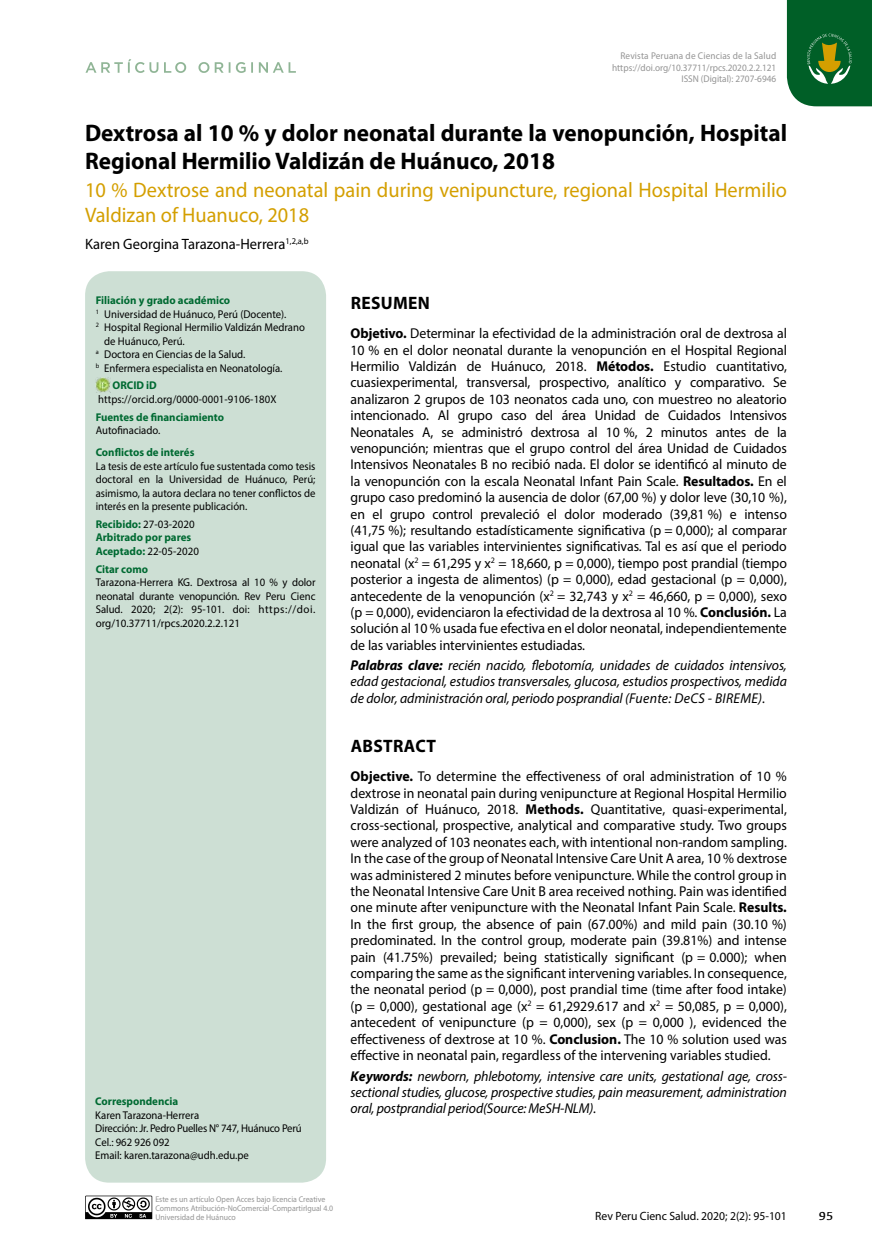
<style>
.page{position:relative;width:872px;height:1255px;background:#fff}
.page>*{position:absolute;margin:0;border:0;box-sizing:border-box;transform-origin:0 0}
.t1{font:700 24px/27.6px "Myriad Pro";color:#000}
.t2{font:21px/24.2px "Myriad Pro";color:#d49f00}
.t3{font:700 18px "Myriad Pro";letter-spacing:.02em;color:#000}
.t4{font:15px "Myriad Pro";color:#000}
.t5{font:14.25px/16.4px "Myriad Pro";letter-spacing:-.005em;color:#000;text-align:justify}
.t6{font:italic 14.25px/16.4px "Myriad Pro";letter-spacing:-.005em;color:#000;text-align:justify}
.t7{font:12px "Myriad Pro";color:#000}
.t8{font:12px "Kefa";color:#000}
.t9{font:11.25px/13.5px "Myriad Pro";color:#000;text-align:justify;scale:.95 1}
.t10{font:700 11.25px/13.5px "Myriad Pro";color:#006a32}
.t11{font:9.75px/11.2px "Myriad Pro";color:#949494;text-align:right;scale:.95 1}
.t12{font:8.25px/9px "Myriad Pro";color:#949494;scale:.95 1}
.s1{font-weight:400;color:#000}
.s2{font-weight:700}
</style>
<div class="page">
<svg style="left:787px;top:0;width:85px;height:106px"></svg>
<svg style="left:85px;top:59px;width:211px;height:14px"></svg>
<svg style="left:85px;top:1195px;width:67px;height:24px"></svg>
<div style="left:85px;top:271px;width:241px;height:911px;background:#cddfd4;border-radius:24px"></div>
<img style="left:96px;top:378px;width:14px;height:14px">
<p class="t11" style="left:612px;top:50px;width:174px">Revista Peruana de Ciencias de la Salud https://doi.org/10.37711/rpcs.2020.2.2.121<br>ISSN (Digital): 2707-6946</p>
<h1 class="t1" style="left:85px;top:119px;width:703px">Dextrosa al 10 % y dolor neonatal durante la venopunción, Hospital<br>Regional Hermilio Valdizán de Huánuco, 2018</h1>
<h2 class="t2" style="left:85px;top:178px;width:703px">10 % Dextrose and neonatal pain during venipuncture, regional Hospital Hermilio<br>Valdizan of Huanuco, 2018</h2>
<p class="t4" style="left:85px;top:235px;width:225px">Karen Georgina Tarazona-Herrera<sup>1,2,a,b</sup></p>
<p class="t10" style="left:96px;top:293px;width:136px">Filiación y grado académico</p>
<p class="t9" style="left:96px;top:307px;width:202px"><sup>1</sup> Universidad de Huánuco, Perú (Docente).</p>
<p class="t9" style="left:96px;top:320px;width:222px"><sup>2</sup> Hospital Regional Hermilio Valdizán Medrano</p>
<p class="t9" style="left:104px;top:334px;width:86px">de Huánuco, Perú.</p>
<p class="t9" style="left:96px;top:347px;width:159px"><sup>a</sup> Doctora en Ciencias de la Salud.</p>
<p class="t9" style="left:96px;top:361px;width:198px"><sup>b</sup> Enfermera especialista en Neonatología.</p>
<p class="t10" style="left:113px;top:378px;width:46px">ORCID iD</p>
<p class="t9" style="left:98px;top:392px;width:189px">https://orcid.org/0000-0001-9106-180X</p>
<p class="t10" style="left:96px;top:409px;width:130px">Fuentes de financiamiento</p>
<p class="t9" style="left:96px;top:423px;width:70px">Autofinaciado.</p>
<p class="t10" style="left:96px;top:445px;width:100px">Conflictos de interés</p>
<p class="t9" style="left:96px;top:459px;width:233px">La tesis de este artículo fue sustentada como tesis doctoral en la Universidad de Huánuco, Perú; asimismo, la autora declara no tener conflictos de interés en la presente publicación.</p>
<p class="t10" style="left:96px;top:517px;width:105px">Recibido: <span class="s1">27-03-2020<br></span>Arbitrado por pares<br>Aceptado: <span class="s1">22-05-2020</span></p>
<p class="t10" style="left:96px;top:561px;width:54px">Citar como</p>
<p class="t9" style="left:96px;top:575px;width:233px">Tarazona-Herrera KG. Dextrosa al 10 % y dolor neonatal durante venopunción. Rev Peru Cienc Salud. 2020; 2(2): 95-101. doi: https://doi. org/10.37711/rpcs.2020.2.2.121</p>
<p class="t10" style="left:95px;top:1094px;width:84px">Correspondencia</p>
<p class="t9" style="left:95px;top:1107px;width:219px;text-align:left">Karen Tarazona-Herrera<br>Dirección: Jr. Pedro Puelles N° 747, Huánuco Perú<br>Cel.: 962 926 092<br>Email: karen.tarazona@udh.edu.pe</p>
<p class="t12" style="left:155px;top:1194px;width:188px">Este es un artículo Open Acces bajo licencia Creative<br>Commons Atribución-NoComercial-CompartirIgual 4.0<br>Universidad de Huánuco</p>
<p class="t3" style="left:351px;top:291px;width:81px">RESUMEN</p>
<p class="t5" style="left:350px;top:325px;width:438px"><span class="s2">Objetivo.</span> Determinar la efectividad de la administración oral de dextrosa al 10 % en el dolor neonatal durante la venopunción en el Hospital Regional Hermilio Valdizán de Huánuco, 2018. <span class="s2">Métodos.</span> Estudio cuantitativo, cuasiexperimental, transversal, prospectivo, analítico y comparativo. Se analizaron 2 grupos de 103 neonatos cada uno, con muestreo no aleatorio intencionado. Al grupo caso del área Unidad de Cuidados Intensivos Neonatales A, se administró dextrosa al 10 %, 2 minutos antes de la venopunción; mientras que el grupo control del área Unidad de Cuidados Intensivos Neonatales B no recibió nada. El dolor se identificó al minuto de la venopunción con la escala Neonatal Infant Pain Scale. <span class="s2">Resultados.</span> En el grupo caso predominó la ausencia de dolor (67,00 %) y dolor leve (30,10 %), en el grupo control prevaleció el dolor moderado (39,81 %) e intenso (41,75 %); resultando estadísticamente significativa (p = 0,000); al comparar igual que las variables intervinientes significativas. Tal es así que el periodo neonatal (x<sup>2</sup> = 61,295 y x<sup>2</sup> = 18,660, p = 0,000), tiempo post prandial (tiempo posterior a ingesta de alimentos) (p = 0,000), edad gestacional (p = 0,000), antecedente de la venopunción (x<sup>2</sup> = 32,743 y x<sup>2</sup> = 46,660, p = 0,000), sexo (p = 0,000), evidenciaron la efectividad de la dextrosa al 10 %. <span class="s2">Conclusión.</span> La solución al 10 % usada fue efectiva en el dolor neonatal, independientemente de las variables intervinientes estudiadas.</p>
<p class="t6" style="left:350px;top:657px;width:438px"><span class="s2">Palabras clave:</span> recién nacido, flebotomía, unidades de cuidados intensivos, edad gestacional, estudios transversales, glucosa, estudios prospectivos, medida de dolor, administración oral, periodo posprandial (Fuente: DeCS - BIREME).</p>
<p class="t3" style="left:351px;top:734px;width:87px">ABSTRACT</p>
<p class="t5" style="left:350px;top:768px;width:438px"><span class="s2">Objective.</span> To determine the effectiveness of oral administration of 10 % dextrose in neonatal pain during venipuncture at Regional Hospital Hermilio Valdizán of Huánuco, 2018. <span class="s2">Methods.</span> Quantitative, quasi-experimental, cross-sectional, prospective, analytical and comparative study. Two groups were analyzed of 103 neonates each, with intentional non-random sampling.<br>In the case of the group of Neonatal Intensive Care Unit A area, 10 % dextrose was administered 2 minutes before venipuncture. While the control group in the Neonatal Intensive Care Unit B area received nothing. Pain was identified one minute after venipuncture with the Neonatal Infant Pain Scale. <span class="s2">Results.<br></span>In the first group, the absence of pain (67.00%) and mild pain (30.10 %) predominated. In the control group, moderate pain (39.81%) and intense pain (41.75%) prevailed; being statistically significant (p = 0.000); when comparing the same as the significant intervening variables. In consequence, the neonatal period (p = 0,000), post prandial time (time after food intake) (p = 0,000), gestational age (x<sup>2</sup> = 61,2929.617 and x<sup>2</sup> = 50,085, p = 0,000), antecedent of venipuncture (p = 0,000), sex (p = 0,000 ), evidenced the effectiveness of dextrose at 10 %. <span class="s2">Conclusion.</span> The 10 % solution used was effective in neonatal pain, regardless of the intervening variables studied.</p>
<p class="t6" style="left:350px;top:1067px;width:438px"><span class="s2">Keywords:</span> newborn, phlebotomy, intensive care units, gestational age, cross&shy;sectional studies, glucose, prospective studies, pain measurement, administration oral, postprandial period(Source: MeSH-NLM).</p>
<p class="t7" style="left:595px;top:1208px;width:193px">Rev Peru Cienc Salud. 2020; 2(2): 95-101</p>
<p class="t8" style="left:819px;top:1208px;width:16px">95</p>
</div>
